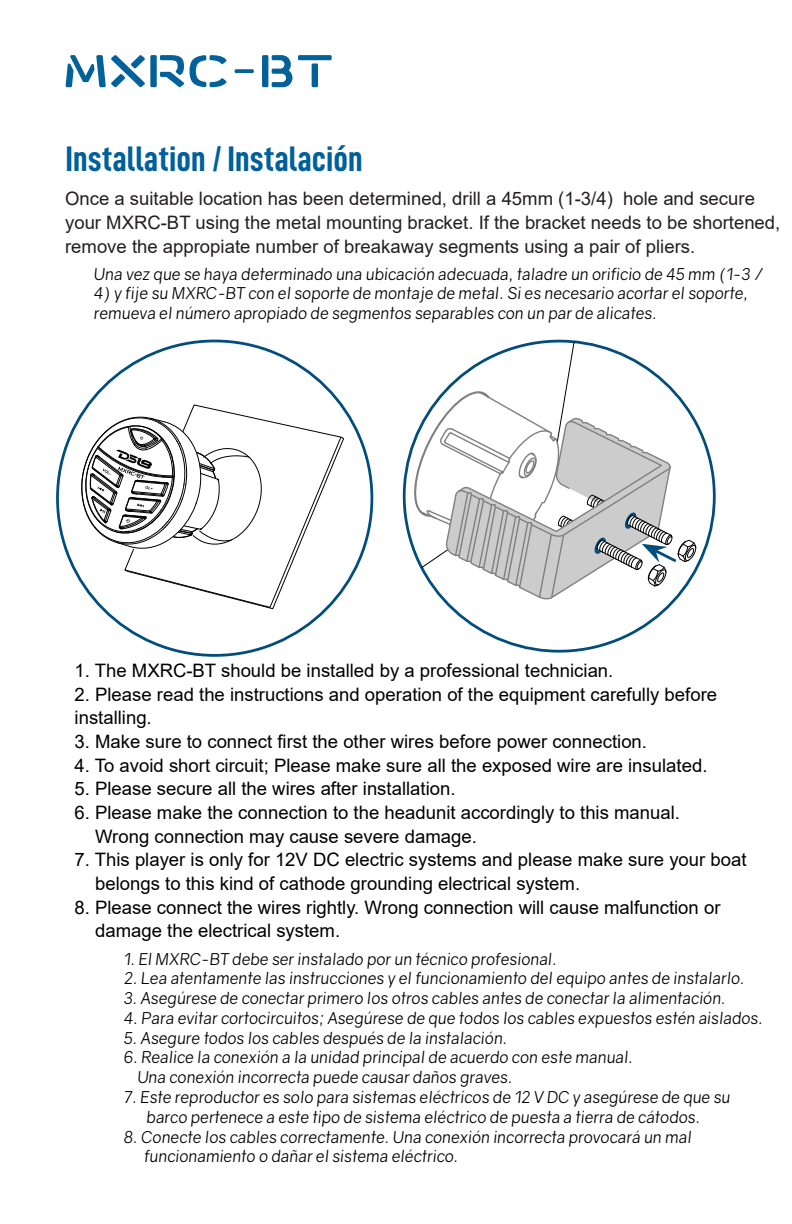
<style>
.page{position:relative;width:792px;height:1224px;background:#fff}
.page>*{position:absolute;margin:0;border:0;box-sizing:border-box;transform-origin:0 0}
.t1{font:54.6px "Antaris ST CF";color:#00619b}
.t2{font:35.6px "D DIN Condensed Bold";color:#00609b}
.t3{font:18.6px/23.6px "Arial";color:#000}
.t4{font:18.6px/23.6px "Arial";color:#231f20}
.t5{font:italic 16.4px/19.8px "Gravity";color:#000}
</style>
<div class="page">
<svg style="left:402px;top:339px;width:314px;height:314px"></svg>
<svg style="left:410px;top:341px;width:287px;height:260px"></svg>
<svg style="left:76px;top:410px;width:269px;height:200px"></svg>
<h1 class="t1" style="left:63px;top:45px;width:273px">MXRC-BT</h1>
<h2 class="t2" style="left:66px;top:139px;width:299px">Installation / Instalación</h2>
<p class="t4" style="left:65px;top:187px;width:717px">Once a suitable location has been determined, drill a 45mm (1-3/4) hole and secure your MXRC-BT using the metal mounting bracket. If the bracket needs to be shortened, remove the appropiate number of breakaway segments using a pair of pliers.</p>
<p class="t5" style="left:94px;top:264px;width:672px">Una vez que se haya determinado una ubicación adecuada, taladre un orificio de 45 mm (1-3 /</p>
<p class="t5" style="left:94px;top:284px;width:656px">4) y fije su MXRC-BT con el soporte de montaje de metal. Si es necesario acortar el soporte, remueva el número apropiado de segmentos separables con un par de alicates.</p>
<p class="t3" style="left:75px;top:659px;width:540px">1. The MXRC-BT should be installed by a professional technician.</p>
<p class="t3" style="left:75px;top:682px;width:644px">2. Please read the instructions and operation of the equipment carefully before installing.</p>
<p class="t3" style="left:75px;top:730px;width:574px">3. Make sure to connect first the other wires before power connection.</p>
<p class="t3" style="left:75px;top:753px;width:634px">4. To avoid short circuit; Please make sure all the exposed wire are insulated.</p>
<p class="t3" style="left:75px;top:777px;width:382px">5. Please secure all the wires after installation.</p>
<p class="t3" style="left:95px;top:801px;width:586px;text-indent:-21px">6. Please make the connection to the headunit accordingly to this manual.<br>Wrong connection may cause severe damage.</p>
<p class="t3" style="left:95px;top:848px;width:653px;text-indent:-21px">7. This player is only for 12V DC electric systems and please make sure your boat belongs to this kind of cathode grounding electrical system.</p>
<p class="t3" style="left:95px;top:895px;width:627px;text-indent:-21px">8. Please connect the wires rightly. Wrong connection will cause malfunction or damage the electrical system.</p>
<p class="t5" style="left:124px;top:949px;width:435px">1. El MXRC-BT debe ser instalado por un técnico profesional.</p>
<p class="t5" style="left:124px;top:969px;width:622px">2. Lea atentamente las instrucciones y el funcionamiento del equipo antes de instalarlo.</p>
<p class="t5" style="left:124px;top:988px;width:604px">3. Asegúrese de conectar primero los otros cables antes de conectar la alimentación.</p>
<p class="t5" style="left:124px;top:1008px;width:641px">4. Para evitar cortocircuitos; Asegúrese de que todos los cables expuestos estén aislados.</p>
<p class="t5" style="left:124px;top:1028px;width:385px">5. Asegure todos los cables después de la instalación.</p>
<p class="t5" style="left:137px;top:1048px;width:497px;text-indent:-13px">6. Realice la conexión a la unidad principal de acuerdo con este manual.<br>Una conexión incorrecta puede causar daños graves.</p>
<p class="t5" style="left:124px;top:1087px;width:608px;text-align:center">7. Este reproductor es solo para sistemas eléctricos de 12 V DC y asegúrese de que su barco pertenece a este tipo de sistema eléctrico de puesta a tierra de cátodos.</p>
<p class="t5" style="left:144px;top:1127px;width:549px;text-indent:-20px">8. Conecte los cables correctamente. Una conexión incorrecta provocará un mal funcionamiento o dañar el sistema eléctrico.</p>
</div>
